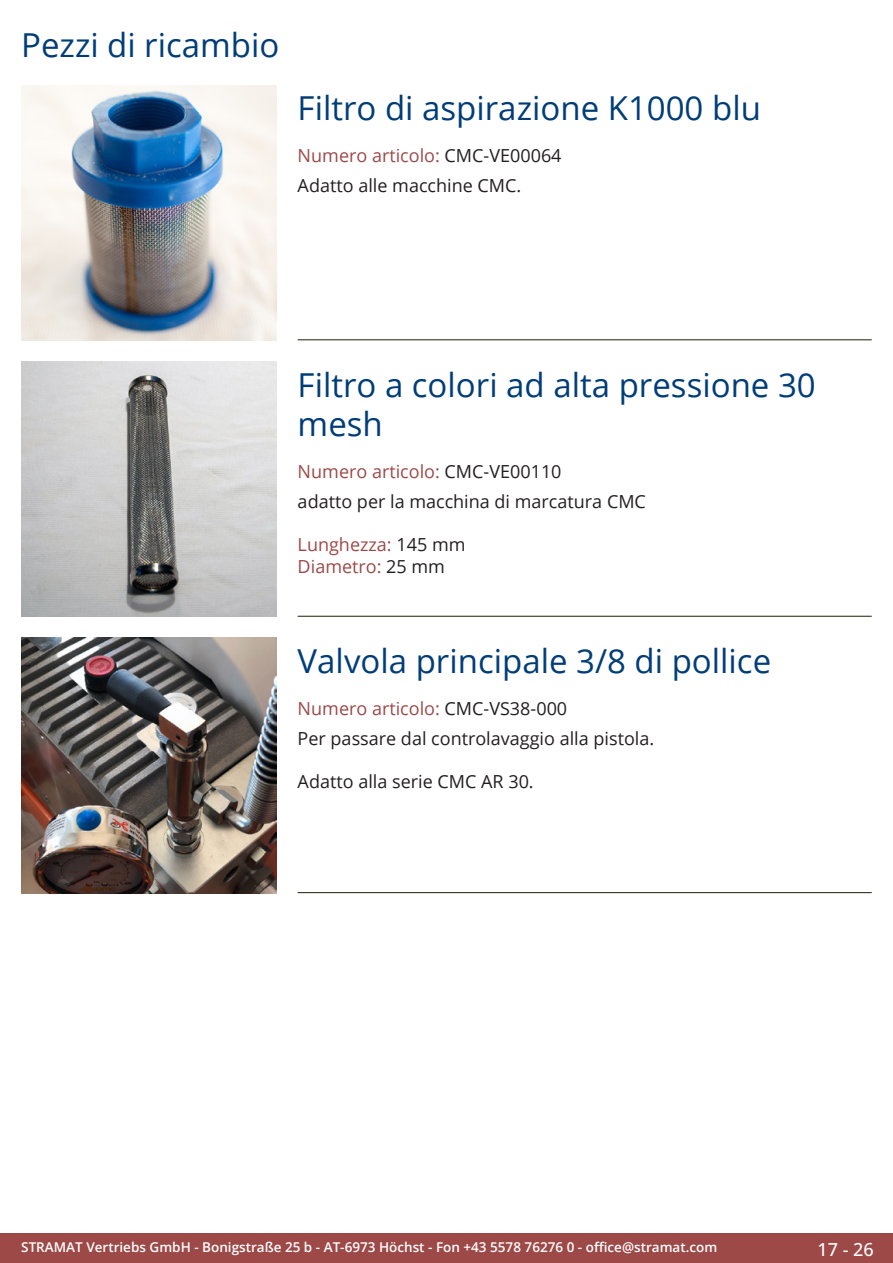
<style>
.page{position:relative;width:893px;height:1263px;background:#fff}
.page>*{position:absolute;margin:0;border:0;box-sizing:border-box;transform-origin:0 0}
.Produkttitel{font:33px/39.6px "Open Sans";color:#003d78}
.RastTitel{font:33px "Open Sans";color:#003d78}
.Beschreibung_Text{font:18px "Open Sans";color:#231f20}
.TechDaten_Überschrif{font:18px "Open Sans";color:#9c4948}
.Beschreibung_Text-2{font:18px/21.6px "Open Sans";color:#9c4948}
.t1{font:500 18px "Open Sans";color:#fff}
.t2{font:600 13.5px "Open Sans";color:#fff}
.s1{color:#231f20}
</style>
<div class="page">
<div style="left:0;top:1233px;width:893px;height:30px;background:#9c4948"></div>
<hr style="left:298px;top:340px;width:574px;height:1px;background:#201d08">
<hr style="left:298px;top:616px;width:574px;height:1px;background:#201d08">
<hr style="left:298px;top:892px;width:574px;height:1px;background:#201d08">
<img style="left:21px;top:85px;width:255px;height:255px">
<img style="left:21px;top:361px;width:255px;height:256px">
<img style="left:21px;top:638px;width:255px;height:255px">
<p class="RastTitel" style="left:21px;top:22px;width:260px">Pezzi di ricambio</p>
<p class="Produkttitel" style="left:298px;top:88px;width:465px">Filtro di aspirazione K1000 blu</p>
<p class="TechDaten_Überschrif" style="left:298px;top:143px;width:265px">Numero articolo: <span class="s1">CMC-VE00064</span></p>
<p class="Beschreibung_Text" style="left:298px;top:173px;width:225px">Adatto alle macchine CMC.</p>
<p class="Produkttitel" style="left:298px;top:364px;width:520px">Filtro a colori ad alta pressione 30 mesh</p>
<p class="TechDaten_Überschrif" style="left:298px;top:459px;width:265px">Numero articolo: <span class="s1">CMC-VE00110</span></p>
<p class="Beschreibung_Text" style="left:298px;top:489px;width:350px">adatto per la macchina di marcatura CMC</p>
<p class="Beschreibung_Text-2" style="left:298px;top:533px;width:169px">Lunghezza: <span class="s1">145 mm<br></span>Diametro: <span class="s1">25 mm</span></p>
<p class="Produkttitel" style="left:298px;top:640px;width:475px">Valvola principale 3/8 di pollice</p>
<p class="TechDaten_Überschrif" style="left:298px;top:696px;width:271px">Numero articolo: <span class="s1">CMC-VS38-000</span></p>
<p class="Beschreibung_Text" style="left:298px;top:726px;width:358px">Per passare dal controlavaggio alla pistola.</p>
<p class="Beschreibung_Text" style="left:298px;top:769px;width:238px">Adatto alla serie CMC AR 30.</p>
<p class="t2" style="left:21px;top:1238px;width:698px">STRAMAT Vertriebs GmbH - Bonigstraße 25 b - AT-6973 Höchst - Fon +43 5578 76276 0 - office@stramat.com</p>
<p class="t1" style="left:817px;top:1237px;width:58px">17 - 26</p>
</div>
